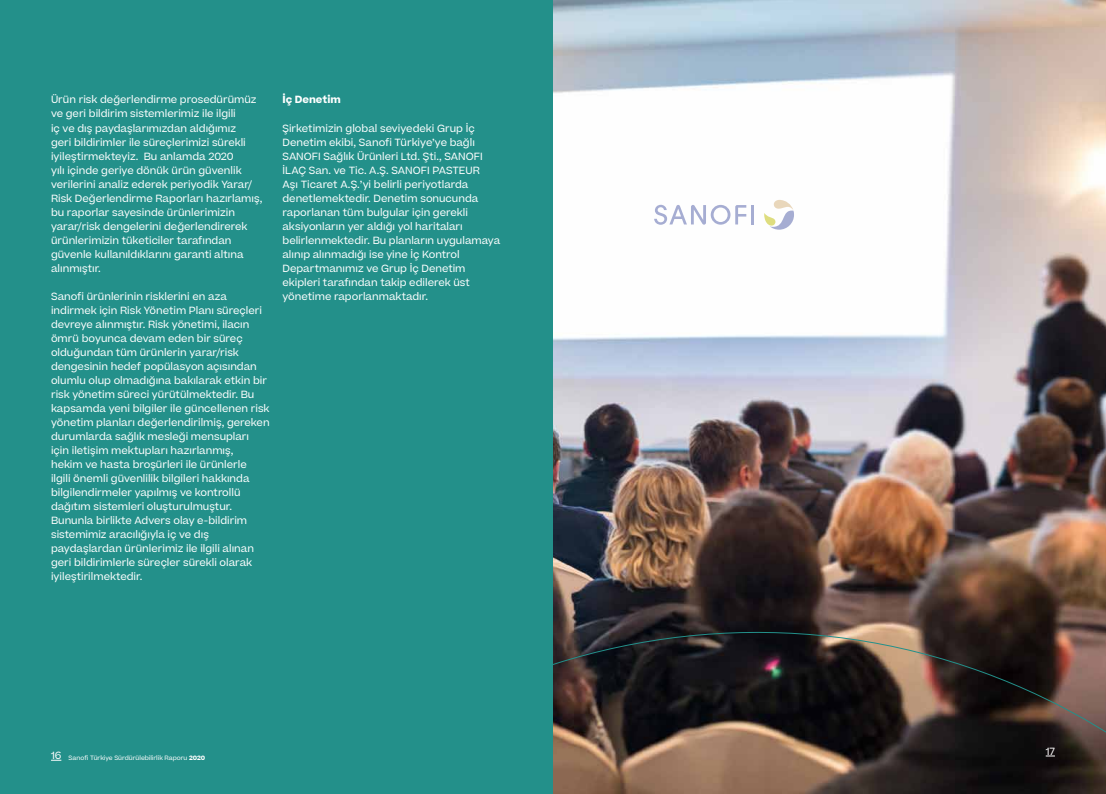
<style>
.page{position:relative;width:1106px;height:794px;background:#fff}
.page>*{position:absolute;margin:0;border:0;box-sizing:border-box;transform-origin:0 0}
.t1{font:10px/14px "Beatrice";color:#fff}
.t2{font:700 10px "Beatrice";color:#fff}
.t3{font:6px "Beatrice";color:#fff}
.s1{font-weight:700}
</style>
<div class="page">
<div style="left:0;top:0;width:553px;height:794px;background:#23908a"></div>
<img style="left:553px;top:0;width:553px;height:544px">
<img style="left:553px;top:544px;width:553px;height:250px">
<hr style="left:751px;top:205px;width:3px;height:19px;background:#4e5ca7">
<svg style="left:654px;top:205px;width:92px;height:20px"></svg>
<svg style="left:764px;top:200px;width:30px;height:30px"></svg>
<p class="t1" style="left:51px;top:93px;width:213px">Ürün risk değerlendirme prosedürümüz ve geri bildirim sistemlerimiz ile ilgili<br>iç ve dış paydaşlarımızdan aldığımız<br>geri bildirimler ile süreçlerimizi sürekli iyileştirmekteyiz. Bu anlamda 2020<br>yılı içinde geriye dönük ürün güvenlik verilerini analiz ederek periyodik Yarar/ Risk Değerlendirme Raporları hazırlamış, bu raporlar sayesinde ürünlerimizin yarar/risk dengelerini değerlendirerek ürünlerimizin tüketiciler tarafından güvenle kullanıldıklarını garanti altına alınmıştır.</p>
<p class="t1" style="left:51px;top:289px;width:220px">Sanofi ürünlerinin risklerini en aza indirmek için Risk Yönetim Planı süreçleri devreye alınmıştır. Risk yönetimi, ilacın ömrü boyunca devam eden bir süreç olduğundan tüm ürünlerin yarar/risk dengesinin hedef popülasyon açısından olumlu olup olmadığına bakılarak etkin bir risk yönetim süreci yürütülmektedir. Bu kapsamda yeni bilgiler ile güncellenen risk yönetim planları değerlendirilmiş, gereken durumlarda sağlık mesleği mensupları için iletişim mektupları hazırlanmış,<br>hekim ve hasta broşürleri ile ürünlerle<br>ilgili önemli güvenlilik bilgileri hakkında bilgilendirmeler yapılmış ve kontrollü dağıtım sistemleri oluşturulmuştur.<br>Bununla birlikte Advers olay e-bildirim sistemimiz aracılığıyla iç ve dış paydaşlardan ürünlerimiz ile ilgili alınan geri bildirimlerle süreçler sürekli olarak iyileştirilmektedir.</p>
<p class="t2" style="left:282px;top:93px;width:60px">İç Denetim</p>
<p class="t1" style="left:282px;top:121px;width:219px">Şirketimizin global seviyedeki Grup İç Denetim ekibi, Sanofi Türkiye’ye bağlı SANOFI Sağlık Ürünleri Ltd. Şti., SANOFI İLAÇ San. ve Tic. A.Ş. SANOFI PASTEUR<br>Aşı Ticaret A.Ş.’yi belirli periyotlarda denetlemektedir. Denetim sonucunda raporlanan tüm bulgular için gerekli aksiyonların yer aldığı yol haritaları belirlenmektedir. Bu planların uygulamaya alınıp alınmadığı ise yine İç Kontrol Departmanımız ve Grup İç Denetim ekipleri tarafından takip edilerek üst yönetime raporlanmaktadır.</p>
<p class="t3" style="left:51px;top:754px;width:156px"><sup>16</sup> Sanofi Türkiye Sürdürülebilirlik Raporu <span class="s1">2020</span></p>
<p class="t1" style="left:1045px;top:744px;width:11px">17</p>
</div>
